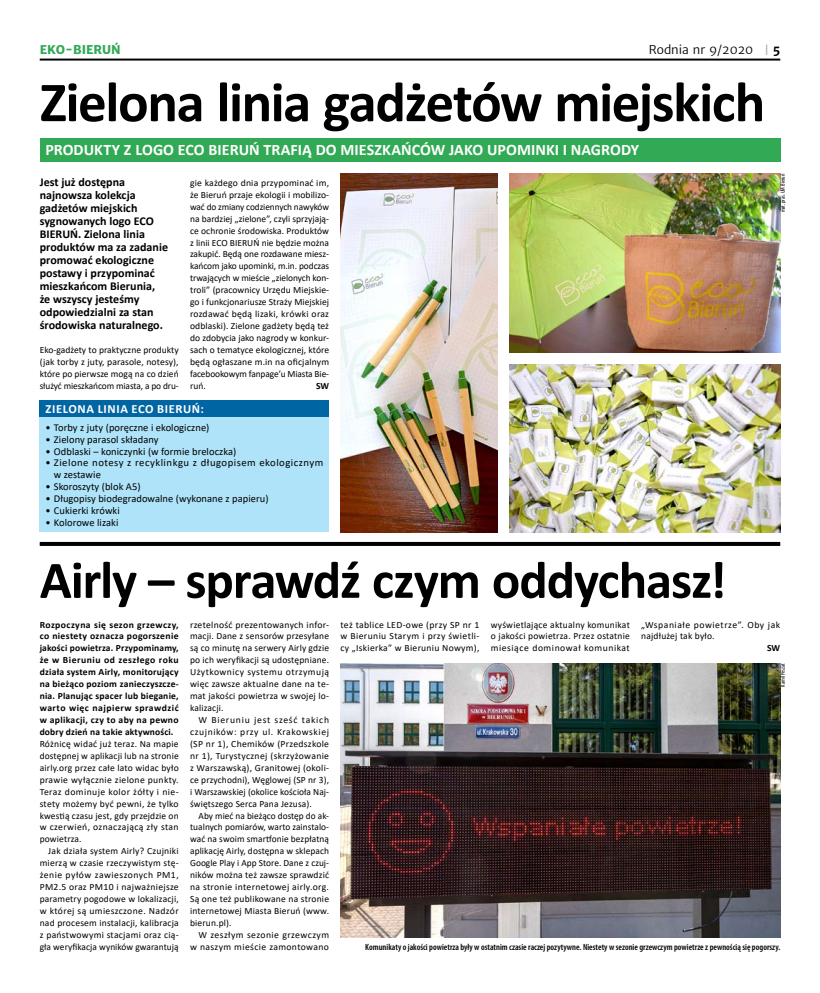
<style>
.page{position:relative;width:820px;height:993px;background:#fff}
.page>*{position:absolute;margin:0;border:0;box-sizing:border-box;transform-origin:0 0}
.t1{font:700 57px "Calibri";letter-spacing:-.025em;color:#000}
.t2{font:700 53px "Calibri";letter-spacing:-.02em;color:#000}
.t3{font:700 16px "Calibri";letter-spacing:.005em;color:#fff}
.t4{font:700 12.5px "Calibri";letter-spacing:.05em;color:#fff}
.t5{font:700 12px/13px "Calibri";color:#000}
.t6{font:12px "Merriweather Sans";color:#000}
.t7{font:800 12px "Merriweather Sans";color:#32a955}
.t8{font:10.5px "Calibri";letter-spacing:.005em;color:#000}
.t9{font:10.5px/12px "Calibri";letter-spacing:.045em;color:#000}
.t10{font:9.5px/11.9px "Calibri";letter-spacing:.02em;color:#000;text-align:justify}
.t11{font:700 9.5px/11.9px "Calibri";letter-spacing:.02em;color:#000;text-align:justify}
.t12{font:9.5px/11.9px "Calibri";letter-spacing:.04em;color:#000;text-align:right}
.t13{font:9.5px/11.9px "Calibri";letter-spacing:.05em;color:#000}
.t14{font:600 condensed 9px "Myriad Pro";color:#000}
.t15{font:condensed 6px "Myriad Pro";color:#000}
.s1{font-family:"DIN Pro";color:#999694}
.s2{font-weight:700}
</style>
<div class="page">
<hr style="left:40px;top:59px;width:740px;height:2px;background:#000">
<div style="left:40px;top:138px;width:740px;height:24px;background:#32a955"></div>
<div style="left:40px;top:412px;width:289px;height:120px;background:#afe3f9"></div>
<div style="left:40px;top:400px;width:289px;height:17px;background:#0066a3"></div>
<img style="left:340px;top:663px;width:440px;height:274px">
<img style="left:509px;top:174px;width:271px;height:179px">
<img style="left:340px;top:174px;width:157px;height:358px">
<img style="left:509px;top:365px;width:271px;height:167px">
<svg style="left:40px;top:541px;width:740px;height:4px;fill:#000"></svg>
<p class="t7" style="left:40px;top:43px;width:83px">EKO-BIERUŃ</p>
<p class="t6" style="left:648px;top:43px;width:133px">Rodnia nr 9/2020 <span class="s1">|</span> <span class="s2">5</span></p>
<h1 class="t1" style="left:40px;top:62px;width:726px">Zielona linia gadżetów miejskich</h1>
<h3 class="t3" style="left:45px;top:138px;width:39px">Produk</h3>
<h3 class="t3" style="left:103px;top:138px;width:84px">ty z logo ECO</h3>
<h3 class="t3" style="left:208px;top:138px;width:432px">BIERUŃ trafią do mieszkańców jako upominki i nagrody</h3>
<p class="t5" style="left:40px;top:175px;width:130px">Jest już dostępna najnowsza kolekcja gadżetów miejskich sygnowanych logo ECO<br>BIERUŃ. Zielona linia produktów ma za zadanie promować ekologiczne postawy i przypominać mieszkańcom Bierunia, że wszyscy jesteśmy odpowiedzialni za stan środowiska naturalnego.</p>
<p class="t10" style="left:40px;top:343px;width:140px">Eko-gadżety to praktyczne produkty (jak torby z juty, parasole, notesy), które po pierwsze mogą na co dzień służyć mieszkańcom miasta, a po dru-</p>
<p class="t10" style="left:190px;top:176px;width:140px">gie każdego dnia przypominać im, że Bieruń przaje ekologii i mobilizo&shy;wać do zmiany codziennych nawyków na bardziej „zielone”, czyli sprzyjają&shy;ce ochronie środowiska. Produktów z linii ECO BIERUŃ nie będzie można zakupić. Będą one rozdawane miesz&shy;kańcom jako upominki, m.in. podczas trwających w mieście „zielonych kon&shy;troli” (pracownicy Urzędu Miejskie&shy;go i funkcjonariusze Straży Miejskiej rozdawać będą lizaki, krówki oraz odblaski). Zielone gadżety będą też do zdobycia jako nagrody w konkur&shy;sach o tematyce ekologicznej, które będą ogłaszane m.in na oficjalnym facebookowym fanpage’u Miasta Bie&shy;ruń.</p>
<p class="t11" style="left:316px;top:379px;width:15px">SW</p>
<h3 class="t4" style="left:46px;top:399px;width:94px">Zielona linia ECO</h3>
<h3 class="t4" style="left:157px;top:399px;width:48px">BIERUŃ:</h3>
<p class="t8" style="left:45px;top:419px;width:165px">• Torby z juty (poręczne i ekologiczne)</p>
<p class="t8" style="left:45px;top:431px;width:115px">• Zielony parasol składany</p>
<p class="t8" style="left:45px;top:443px;width:192px">• Odblaski – koniczynki (w formie breloczka)</p>
<p class="t9" style="left:54px;top:456px;width:271px;text-indent:-9px">• Zielone notesy z recyklinkgu z długopisem ekologicznym w zestawie</p>
<p class="t8" style="left:45px;top:479px;width:97px">• Skoroszyty (blok A5)</p>
<p class="t8" style="left:45px;top:491px;width:225px">• Długopisy biodegradowalne (wykonane z papieru)</p>
<p class="t8" style="left:45px;top:503px;width:76px">• Cukierki krówki</p>
<p class="t8" style="left:45px;top:515px;width:74px">• Kolorowe lizaki</p>
<h2 class="t2" style="left:40px;top:542px;width:688px">Airly – sprawdź czym oddychasz!</h2>
<p class="t15" style="left:778px;top:212px;width:40px;rotate:-90deg">mat. pras. UM Bieruń</p>
<p class="t11" style="left:40px;top:618px;width:140px">Rozpoczyna się sezon grzewczy, co niestety oznacza pogorszenie jakości powietrza. Przypominamy, że w Bieruniu od zeszłego roku działa system Airly, monitorujący na bieżąco poziom zanieczyszcze&shy;nia. Planując spacer lub bieganie, warto więc najpierw sprawdzić w aplikacji, czy to aby na pewno dobry dzień na takie aktywności.</p>
<p class="t10" style="left:40px;top:737px;width:140px">Różnicę widać już teraz. Na mapie dostępnej w aplikacji lub na stronie airly.org przez całe lato widac było prawie wyłącznie zielone punkty.<br>Teraz dominuje kolor żółty i nie&shy;stety możemy być pewni, że tylko kwestią czasu jest, gdy przejdzie on w czerwień, oznaczającą zły stan powietrza.</p>
<p class="t10" style="left:40px;top:844px;width:140px;text-indent:9px">Jak działa system Airly? Czujniki mierzą w czasie rzeczywistym stę&shy;żenie pyłów zawieszonych PM1, PM2.5 oraz PM10 i najważniejsze parametry pogodowe w lokalizacji, w której są umieszczone. Nadzór nad procesem instalacji, kalibracja z państwowymi stacjami oraz cią&shy;gła weryfikacja wyników gwarantują</p>
<p class="t10" style="left:190px;top:618px;width:140px">rzetelność prezentowanych infor&shy;macji. Dane z sensorów przesyłane są co minutę na serwery Airly gdzie po ich weryfikacji są udostępniane.<br>Użytkownicy systemu otrzymują więc zawsze aktualne dane na te&shy;mat jakości powietrza w swojej lo&shy;kalizacji.</p>
<p class="t10" style="left:190px;top:713px;width:140px;text-indent:9px">W Bieruniu jest sześć takich czujników: przy ul. Krakowskiej (SP nr 1), Chemików (Przedszkole nr 1), Turystycznej (skrzyżowanie z Warszawską), Granitowej (okoli&shy;ce przychodni), Węglowej (SP nr 3), i Warszawskiej (okolice kościoła Naj&shy;świętszego Serca Pana Jezusa).</p>
<p class="t10" style="left:190px;top:808px;width:140px;text-indent:9px">Aby mieć na bieżąco dostęp do ak&shy;tualnych pomiarów, warto zainstalo&shy;wać na swoim smartfonie bezpłatną aplikację Airly, dostępna w sklepach Google Play i App Store. Dane z czuj&shy;ników można też zawsze sprawdzić na stronie internetowej airly.org.<br>Są one też publikowane na stronie internetowej Miasta Bieruń (www. bierun.pl).</p>
<p class="t12" style="left:190px;top:928px;width:140px">W zeszłym sezonie grzewczym w naszym mieście zamontowano</p>
<p class="t10" style="left:340px;top:618px;width:140px">też tablice LED-owe (przy SP nr 1 w Bieruniu Starym i przy świetli&shy;cy „Iskierka” w Bieruniu Nowym),</p>
<p class="t10" style="left:490px;top:618px;width:140px">wyświetlające aktualny komunikat o jakości powietrza. Przez ostatnie miesiące dominował komunikat</p>
<p class="t13" style="left:641px;top:618px;width:140px">„Wspaniałe powietrze”. Oby jak najdłużej tak było.</p>
<p class="t11" style="left:766px;top:642px;width:15px">SW</p>
<p class="t15" style="left:778px;top:686px;width:25px;rotate:-90deg">Kamil Peszat</p>
<p class="t14" style="left:365px;top:940px;width:416px">Komunikaty o jakości powietrza były w ostatnim czasie raczej pozytywne. Niestety w sezonie grzewczym powietrze z pewnością się pogorszy.</p>
</div>
